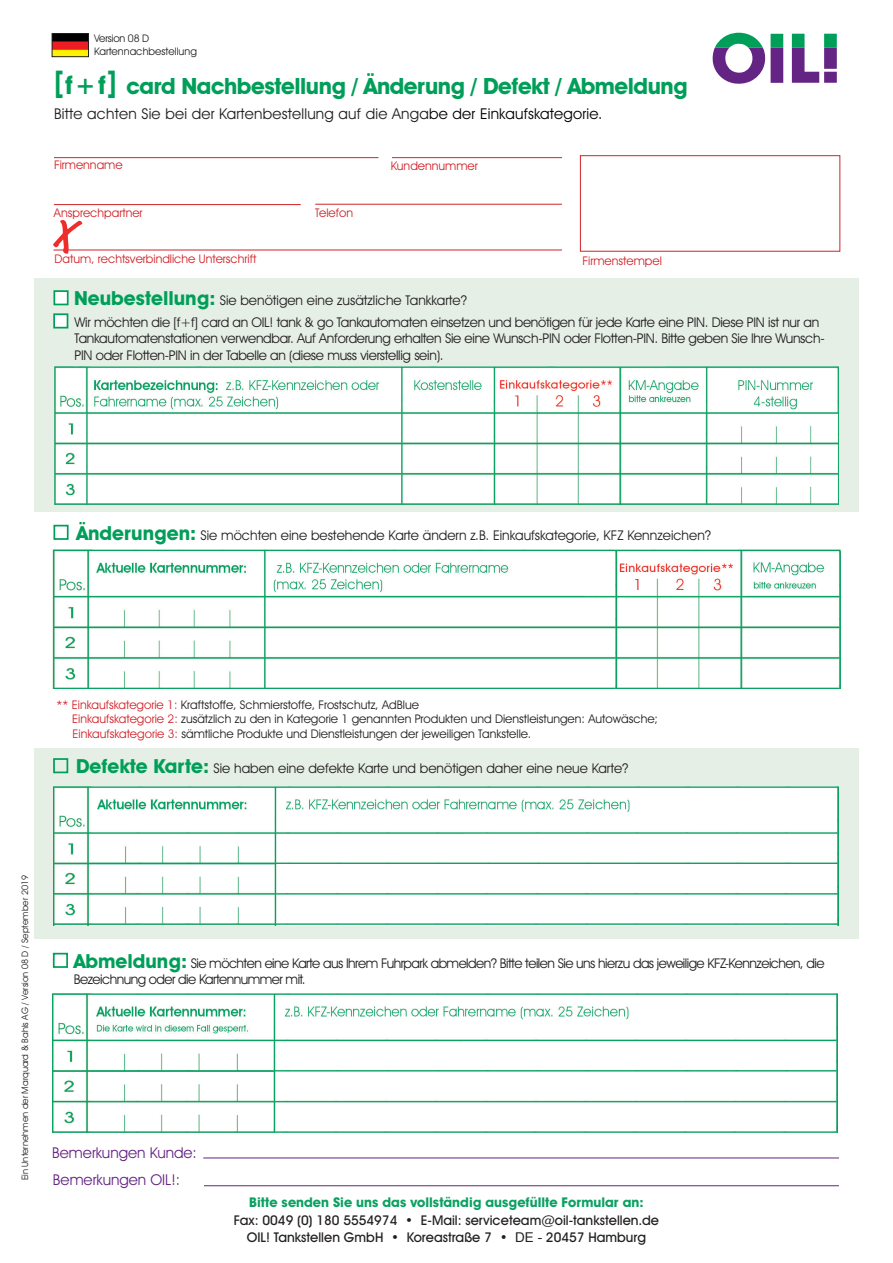
<style>
.page{position:relative;width:893px;height:1263px;background:#fff}
.page>*{position:absolute;margin:0;border:0;box-sizing:border-box;transform-origin:0 0}
.t1{font:60.9px "Market";color:#ee2e2b}
.t2{font:700 22.5px "Avant Garde IT Cby BT";letter-spacing:-.02em;color:#009f59}
.t3{font:15px "Avant Garde IT Cby BT";letter-spacing:.015em;color:#231f20}
.t4{font:15px "Avant Garde IT Cby BT";color:#642483}
.t5{font:13.5px/16.2px "Avant Garde IT Cby BT";letter-spacing:-.02em;color:#231f20}
.t6{font:13.5px "Avant Garde IT Cby BT";color:#231f20}
.t7{font:13.5px/16.2px "Avant Garde IT Cby BT";letter-spacing:-.04em;color:#231f20}
.t8{font:500 13.5px/16.2px "Avant Garde IT Cby BT";color:#231f20;text-align:center}
.t9{font:700 13.5px "Avant Garde IT Cby BT";color:#0aa161}
.t10{font:12px/14.4px "Avant Garde IT Cby BT";color:#231f20}
.t11{font:12px "Avant Garde IT Cby BT";color:#d1232a}
.t12{font:10.5px/12.6px "Avant Garde IT Cby BT";color:#231f20}
.t13{font:9px "Avant Garde IT Cby BT";color:#231f20}
.s1{font-family:"Arial";font-size:29.7px}
.s2{font-size:25.5px}
.s3{color:#000}
.s4{font-weight:700;font-size:19.5px;color:#009f59}
.s5{color:#d1232a}
.s6{font-family:"Arial";font-weight:400}
</style>
<div class="page">
<div style="left:34px;top:279px;width:825px;height:233px;background:#e5efe5"></div>
<svg style="left:712px;top:33px;width:125px;height:51px"></svg>
<hr style="left:54px;top:157px;width:324px;height:1px;background:#d1232a">
<div style="left:580px;top:155px;width:260px;height:97px;border:1px solid #d1232a"></div>
<div style="left:53px;top:313px;width:15px;height:15px;background:#fff;border:2px solid #009f59"></div>
<img style="left:54px;top:367px;width:785px;height:138px">
<hr style="left:204px;top:1185px;width:635px;height:1px;background:#642483">
<hr style="left:203px;top:1157px;width:636px;height:1px;background:#642483">
<hr style="left:54px;top:204px;width:247px;height:1px;background:#d1232a">
<hr style="left:392px;top:157px;width:170px;height:1px;background:#d1232a">
<hr style="left:315px;top:204px;width:247px;height:1px;background:#d1232a">
<hr style="left:53px;top:250px;width:509px;height:1px;background:#d1232a">
<div style="left:53px;top:290px;width:16px;height:15px;background:#fff;border:2px solid #009f59"></div>
<div style="left:53px;top:525px;width:16px;height:15px;border:2px solid #009f59"></div>
<img style="left:52px;top:549px;width:789px;height:140px">
<div style="left:34px;top:748px;width:825px;height:191px;background:#e5efe5"></div>
<div style="left:53px;top:953px;width:15px;height:15px;background:#fff;border:2px solid #009f59"></div>
<img style="left:53px;top:993px;width:785px;height:139px">
<div style="left:53px;top:758px;width:15px;height:15px;border:2px solid #009f59"></div>
<img style="left:53px;top:786px;width:785px;height:139px">
<img style="left:54px;top:35px;width:33px;height:20px">
<div style="left:52px;top:33px;width:37px;height:24px;border:1px solid #231f20"></div>
<p class="t12" style="left:94px;top:32px;width:104px">Version 08 D<br>Kartennachbestellung</p>
<h2 class="t2" style="left:54px;top:72px;width:635px"><span class="s1">[</span><span class="s2">f+f</span><span class="s1">]</span> card Nachbestellung / Änderung / Defekt / Abmeldung</h2>
<p class="t3" style="left:54px;top:105px;width:550px">Bitte achten Sie bei der Kartenbestellung auf die Anga<span class="s3">be der Einkaufskategorie.</span></p>
<p class="t11" style="left:54px;top:157px;width:70px">Firmenname</p>
<p class="t11" style="left:391px;top:158px;width:89px">Kundennummer</p>
<p class="t11" style="left:54px;top:205px;width:90px">Ansprechpartner</p>
<h1 class="t1" style="left:53px;top:191px;width:22px">x</h1>
<p class="t11" style="left:55px;top:251px;width:203px">Datum, rechtsverbindliche Unterschrift</p>
<p class="t11" style="left:315px;top:205px;width:39px">Telefon</p>
<p class="t6" style="left:74px;top:292px;width:394px"><span class="s4">Neubestellung:</span> Sie benötigen eine zusätzliche Tankkarte?</p>
<p class="t11" style="left:583px;top:253px;width:81px">Firmenstempel</p>
<p class="t5" style="left:75px;top:314px;width:752px">Wir möchten die [f+f] card an OIL! tank &amp; go Tankautomaten einsetzen und benötigen für jede Karte eine PIN. Diese PIN ist nur an<br>Tankautomatenstationen verwendbar. Auf Anforderung erhalten Sie eine Wunsch-PIN oder Flotten-PIN. Bitte geben Sie Ihre Wunsch-<br>PIN oder Flotten-PIN in der Tabelle an (diese muss vierstellig sein).</p>
<p class="t6" style="left:76px;top:526px;width:636px"><span class="s4">Änderungen:</span> Sie möchten eine bestehende Karte ändern z.B. Einkaufskategorie, KFZ Kennzeichen?</p>
<p class="t10" style="left:72px;top:697px;width:587px;text-indent:-16px"><span class="s5">** Einkaufskategorie 1:</span> Kraftstoffe, Schmierstoffe, Frostschutz, AdBlue<br><span class="s5">Einkaufskategorie 2:</span> zusätzlich zu den in Kategorie 1 genannten Produkten und Dienstleistungen: Autowäsche;<br><span class="s5">Einkaufskategorie 3:</span> sämtliche Produkte und Dienstleistungen der jeweiligen Tankstelle.</p>
<p class="t6" style="left:76px;top:760px;width:554px"><span class="s4">Defekte Karte:</span> Sie haben eine defekte Karte und benötigen daher eine neue Karte?</p>
<p class="t13" style="left:19px;top:1180px;width:307px;rotate:-90deg">Ein Unternehmen der Marquard &amp; Bahls AG / Version 08 D / September 2019</p>
<p class="t7" style="left:74px;top:955px;width:752px"><span class="s4">Abmeldung:</span> Sie möchten eine Karte aus Ihrem Fuhrpark abmelden? Bitte teilen Sie uns hierzu das jeweilige KFZ-Kennzeichen, die<br>Bezeichnung oder die Kartennummer mit.</p>
<p class="t4" style="left:52px;top:1143px;width:146px">Bemerkungen Kunde:</p>
<p class="t4" style="left:53px;top:1171px;width:129px">Bemerkungen OIL!:</p>
<p class="t9" style="left:249px;top:1194px;width:396px">Bitte senden Sie uns das vollständig ausgefüllte Formular an:</p>
<p class="t8" style="left:234px;top:1212px;width:427px">Fax: 0049 (0) 180 5554974 • E-Mail: serviceteam@oil-tankstellen.de<br>OIL! Tankstellen GmbH • Koreastraße 7 • <span class="s6">DE -</span> 20457 Hamburg</p>
</div>
